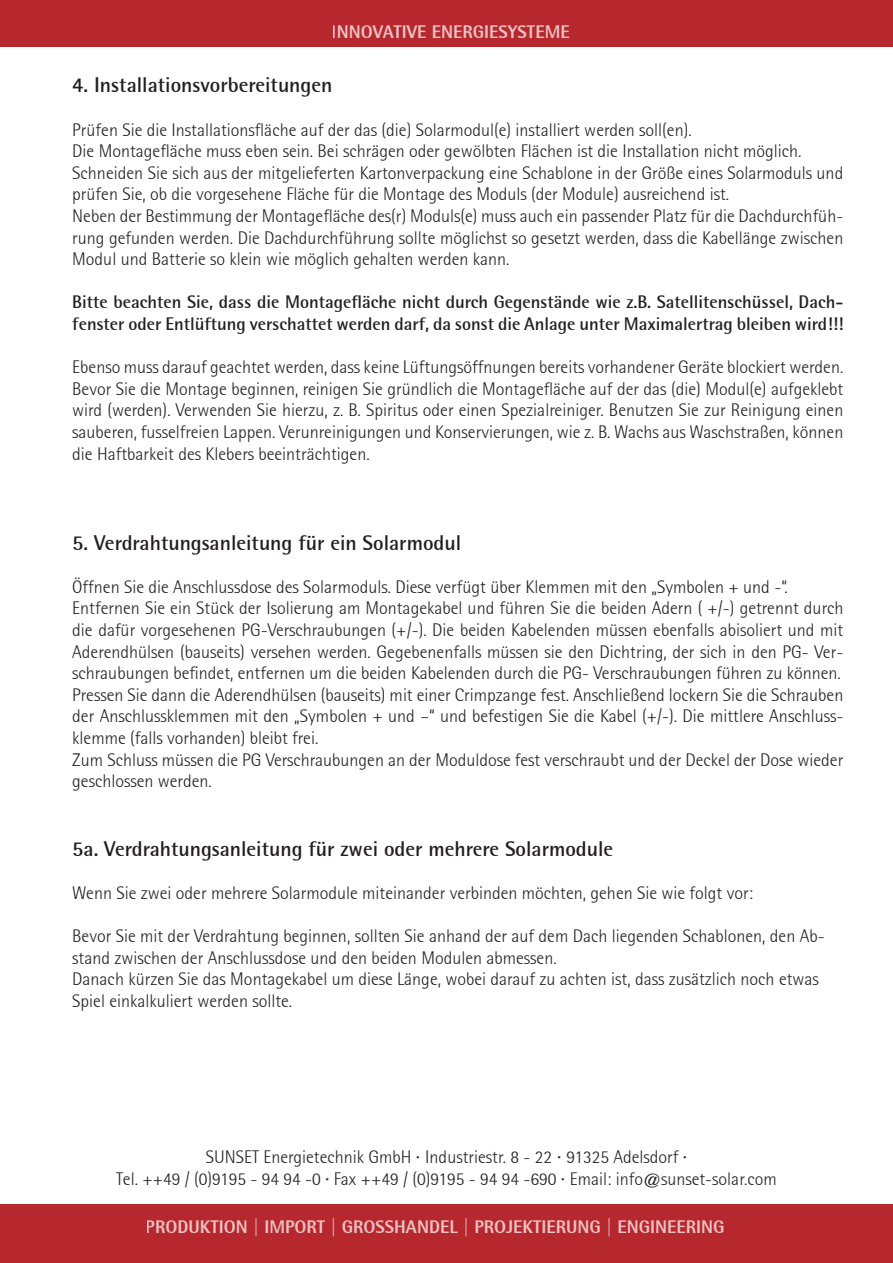
<style>
.page{position:relative;width:893px;height:1263px;background:#fff}
.page>*{position:absolute;margin:0;border:0;box-sizing:border-box;transform-origin:0 0}
.t1{font:700 21px "Rotis Semi Sans";color:#231f20}
.t2{font:300 18px/21.6px "Rotis Semisans";color:#231f20}
.t3{font:700 18px/21.6px "Rotis Semi Sans";color:#231f20}
.t4{font:800 18px "Rotis Semi Sans";color:#fff}
.s1{font-family:"Rotis Semi Sans";font-weight:700}
</style>
<div class="page">
<div style="left:0;top:0;width:893px;height:47px;background:#b7282e"></div>
<div style="left:0;top:1205px;width:893px;height:58px;background:#b7282e"></div>
<p class="t4" style="left:332px;top:21px;width:239px">INNOVATIVE ENERGIESYSTEME</p>
<p class="t1" style="left:72px;top:72px;width:262px">4. Installationsvorbereitungen</p>
<p class="t2" style="left:72px;top:119px;width:621px">Prüfen Sie die Installationsfläche auf der das (die) Solarmodul(e) installiert werden soll(en).</p>
<p class="t2" style="left:72px;top:140px;width:731px">Die Montagefläche muss eben sein. Bei schrägen oder gewölbten Flächen ist die Installation nicht möglich.</p>
<p class="t2" style="left:72px;top:162px;width:772px">Schneiden Sie sich aus der mitgelieferten Kartonverpackung eine Schablone in der Größe eines Solarmoduls und prüfen Sie, ob die vorgesehene Fläche für die Montage des Moduls (der Module) ausreichend ist.</p>
<p class="t2" style="left:72px;top:205px;width:773px;text-align:justify">Neben der Bestimmung der Montagefläche des(r) Moduls(e) muss auch ein passender Platz für die Dachdurchfüh&shy;rung gefunden werden. Die Dachdurchführung sollte möglichst so gesetzt werden, dass die Kabellänge zwischen Modul und Batterie so klein wie möglich gehalten werden kann.</p>
<p class="t3" style="left:72px;top:291px;width:773px">Bitte beachten Sie, dass die Montagefläche nicht durch Gegenstände wie z.B. Satellitenschüssel, Dach&shy;fenster oder Entlüftung verschattet werden darf, da sonst die Anlage unter Maximalertrag bleiben wird!!!</p>
<p class="t2" style="left:72px;top:356px;width:772px">Ebenso muss darauf geachtet werden, dass keine Lüftungsöffnungen bereits vorhandener Geräte blockiert werden.</p>
<p class="t2" style="left:72px;top:378px;width:773px;text-align:justify">Bevor Sie die Montage beginnen, reinigen Sie gründlich die Montagefläche auf der das (die) Modul(e) aufgeklebt wird (werden). Verwenden Sie hierzu, z. B. Spiritus oder einen Spezialreiniger. Benutzen Sie zur Reinigung einen sauberen, fusselfreien Lappen. Verunreinigungen und Konservierungen, wie z. B. Wachs aus Waschstraßen, können die Haftbarkeit des Klebers beeinträchtigen.</p>
<p class="t1" style="left:72px;top:530px;width:390px">5. Verdrahtungsanleitung für ein Solarmodul</p>
<p class="t2" style="left:72px;top:576px;width:717px">Öffnen Sie die Anschlussdose des Solarmoduls. Diese verfügt über Klemmen mit den „Symbolen + und -“.</p>
<p class="t2" style="left:72px;top:597px;width:773px;text-align:justify">Entfernen Sie ein Stück der Isolierung am Montagekabel und führen Sie die beiden Adern ( +/-) getrennt durch die dafür vorgesehenen PG-Verschraubungen (+/-). Die beiden Kabelenden müssen ebenfalls abisoliert und mit Aderendhülsen (bauseits) versehen werden. Gegebenenfalls müssen sie den Dichtring, der sich in den PG- Ver&shy;schraubungen befindet, entfernen um die beiden Kabelenden durch die PG- Verschraubungen führen zu können.</p>
<p class="t2" style="left:72px;top:684px;width:773px;text-align:justify">Pressen Sie dann die Aderendhülsen (bauseits) mit einer Crimpzange fest. Anschließend lockern Sie die Schrauben der Anschlussklemmen mit den „Symbolen + und –“ und befestigen Sie die Kabel (+/-). Die mittlere Anschluss&shy;klemme (falls vorhanden) bleibt frei.</p>
<p class="t2" style="left:72px;top:749px;width:772px">Zum Schluss müssen die PG Verschraubungen an der Moduldose fest verschraubt und der Deckel der Dose wieder geschlossen werden.</p>
<p class="t1" style="left:72px;top:836px;width:543px">5a. Verdrahtungsanleitung für zwei oder mehrere Solarmodule</p>
<p class="t2" style="left:72px;top:882px;width:682px">Wenn Sie zwei oder mehrere Solarmodule miteinander verbinden möchten, gehen Sie wie folgt vor:</p>
<p class="t2" style="left:72px;top:925px;width:754px">Bevor Sie mit der Verdrahtung beginnen, sollten Sie anhand der auf dem Dach liegenden Schablonen, den Ab&shy;stand zwischen der Anschlussdose und den beiden Modulen abmessen.</p>
<p class="t2" style="left:72px;top:968px;width:748px">Danach kürzen Sie das Montagekabel um diese Länge, wobei darauf zu achten ist, dass zusätzlich noch etwas<br>Spiel einkalkuliert werden sollte.</p>
<p class="t2" style="left:206px;top:1146px;width:483px">SUNSET Energietechnik GmbH <span class="s1">·</span> Industriestr. 8 - 22 <span class="s1">·</span> 91325 Adelsdorf <span class="s1">·</span></p>
<p class="t2" style="left:116px;top:1168px;width:662px">Tel. ++49 / (0)9195 - 94 94 -0 <span class="s1">·</span> Fax ++49 / (0)9195 - 94 94 -690 <span class="s1">·</span> Email: info@sunset-solar.com</p>
<p class="t4" style="left:146px;top:1215px;width:580px">PRODUKTION | IMPORT | GROSSHANDEL | PROJEKTIERUNG | ENGINEERING</p>
</div>
